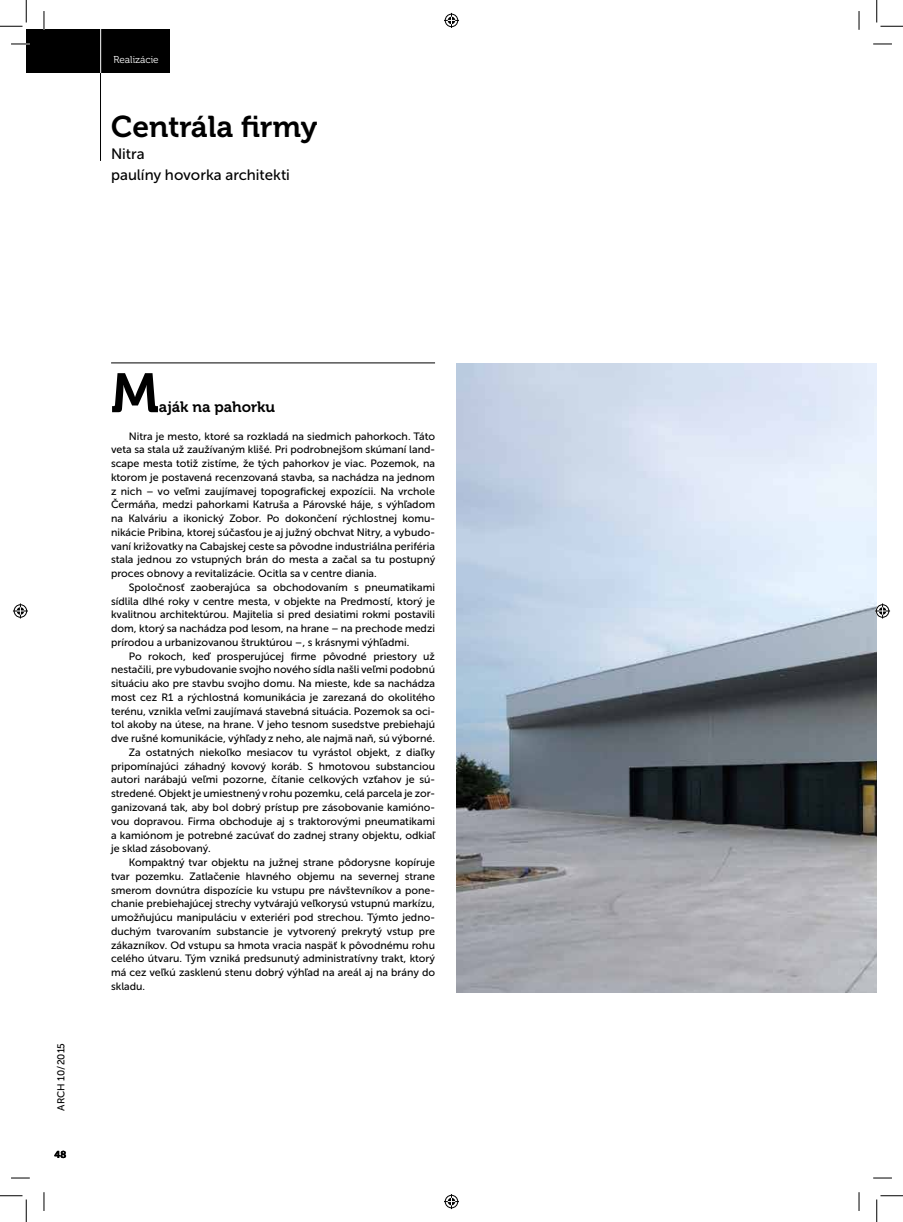
<style>
.page{position:relative;width:903px;height:1222px;background:#fff}
.page>*{position:absolute;margin:0;border:0;box-sizing:border-box;transform-origin:0 0}
.t1{font:55px "Museo 700";color:#000}
.t2{font:30px "Museo 700";color:#000}
.t3{font:15px/21.2px "Museo Sans Cyrl 500";color:#000}
.t4{font:15px "Museo 700";color:#000}
.t5{font:10.62px/13.8px "Museo Sans Cyrl 500";color:#000;text-align:justify}
.t6{font:10px "Museo Sans Cyrl 500";color:#000}
.t7{font:10px "Museo 300";color:#fff}
.t8{font:10px "Museo 700";color:#000}
</style>
<div class="page">
<div style="left:26px;top:30px;width:143px;height:43px;background:#000"></div>
<hr style="left:100px;top:44px;width:1px;height:117px;background:#000">
<hr style="left:100px;top:26px;width:1px;height:47px;background:#fff">
<hr style="left:111px;top:363px;width:324px;height:1px;background:#000">
<img style="left:456px;top:363px;width:421px;height:629px">
<svg style="left:11px;top:43px;width:19px;height:2px"></svg>
<svg style="left:873px;top:43px;width:19px;height:2px"></svg>
<svg style="left:11px;top:1177px;width:19px;height:2px"></svg>
<svg style="left:873px;top:1177px;width:19px;height:2px"></svg>
<svg style="left:43px;top:11px;width:2px;height:19px"></svg>
<svg style="left:43px;top:1192px;width:2px;height:19px"></svg>
<svg style="left:858px;top:11px;width:2px;height:19px"></svg>
<svg style="left:858px;top:1192px;width:2px;height:19px"></svg>
<svg style="left:0;top:0;width:27px;height:27px"></svg>
<svg style="left:0;top:1195px;width:27px;height:27px"></svg>
<svg style="left:876px;top:0;width:27px;height:27px"></svg>
<svg style="left:876px;top:1195px;width:27px;height:27px"></svg>
<svg style="left:444px;top:13px;width:15px;height:15px"></svg>
<svg style="left:444px;top:1194px;width:15px;height:15px"></svg>
<svg style="left:13px;top:603px;width:15px;height:15px"></svg>
<svg style="left:875px;top:603px;width:15px;height:15px"></svg>
<p class="t7" style="left:113px;top:54px;width:47px">Realizácie</p>
<h2 class="t2" style="left:111px;top:110px;width:208px">Centrála firmy</h2>
<h3 class="t3" style="left:111px;top:143px;width:180px">Nitra<br>paulíny hovorka architekti</h3>
<p class="t6" style="left:55px;top:1110px;width:69px;rotate:-90deg">ARCH 10/2015</p>
<p class="t8" style="left:55px;top:1149px;width:13px">48</p>
<h1 class="t1" style="left:111px;top:363px;width:49px">M</h1>
<h3 class="t4" style="left:159px;top:399px;width:118px">aják na pahorku</h3>
<p class="t5" style="left:111px;top:429px;width:326px;text-indent:18px">Nitra je mesto, ktoré sa rozkladá na siedmich pahorkoch. Táto veta sa stala už zaužívaným klišé. Pri podrobnejšom skúmaní land&shy;scape mesta totiž zistíme, že tých pahorkov je viac. Pozemok, na ktorom je postavená recenzovaná stavba, sa nachádza na jednom z nich – vo veľmi zaujímavej topografickej expozícii. Na vrchole Čermáňa, medzi pahorkami Katruša a Párovské háje, s výhľadom na Kalváriu a ikonický Zobor. Po dokončení rýchlostnej komu&shy;nikácie Pribina, ktorej súčasťou je aj južný obchvat Nitry, a vybudo&shy;vaní križovatky na Cabajskej ceste sa pôvodne industriálna periféria stala jednou zo vstupných brán do mesta a začal sa tu postupný proces obnovy a revitalizácie. Ocitla sa v centre diania.</p>
<p class="t5" style="left:111px;top:580px;width:325px;text-indent:18px">Spoločnosť zaoberajúca sa obchodovaním s pneumatikami sídlila dlhé roky v centre mesta, v objekte na Predmostí, ktorý je kvalitnou architektúrou. Majitelia si pred desiatimi rokmi postavili dom, ktorý sa nachádza pod lesom, na hrane – na prechode medzi prírodou a urbanizovanou štruktúrou –, s krásnymi výhľadmi.</p>
<p class="t5" style="left:129px;top:649px;width:308px">Po rokoch, keď prosperujúcej firme pôvodné priestory už</p>
<p class="t5" style="left:111px;top:663px;width:325px">nestačili, pre vybudovanie svojho nového sídla našli veľmi podobnú</p>
<p class="t5" style="left:111px;top:677px;width:325px">situáciu ako pre stavbu svojho domu. Na mieste, kde sa nachádza</p>
<p class="t5" style="left:111px;top:690px;width:325px">most cez R1 a rýchlostná komunikácia je zarezaná do okolitého</p>
<p class="t5" style="left:111px;top:704px;width:325px">terénu, vznikla veľmi zaujímavá stavebná situácia. Pozemok sa oci-</p>
<p class="t5" style="left:111px;top:718px;width:325px">tol akoby na útese, na hrane. V jeho tesnom susedstve prebiehajú</p>
<p class="t5" style="left:111px;top:732px;width:325px">dve rušné komunikácie, výhľady z neho, ale najmä naň, sú výborné.</p>
<p class="t5" style="left:129px;top:745px;width:308px">Za ostatných niekoľko mesiacov tu vyrástol objekt, z diaľky</p>
<p class="t5" style="left:111px;top:759px;width:325px">pripomínajúci záhadný kovový koráb. S hmotovou substanciou</p>
<p class="t5" style="left:111px;top:773px;width:325px">autori narábajú veľmi pozorne, čítanie celkových vzťahov je sú-</p>
<p class="t5" style="left:111px;top:787px;width:325px">stredené. Objekt je umiestnený v rohu pozemku, celá parcela je zor-</p>
<p class="t5" style="left:111px;top:800px;width:325px">ganizovaná tak, aby bol dobrý prístup pre zásobovanie kamióno-</p>
<p class="t5" style="left:111px;top:814px;width:325px">vou dopravou. Firma obchoduje aj s traktorovými pneumatikami</p>
<p class="t5" style="left:111px;top:828px;width:326px">a kamiónom je potrebné zacúvať do zadnej strany objektu, odkiaľ</p>
<p class="t5" style="left:111px;top:842px;width:101px">je sklad zásobovaný.</p>
<p class="t5" style="left:129px;top:855px;width:308px">Kompaktný tvar objektu na južnej strane pôdorysne kopíruje</p>
<p class="t5" style="left:111px;top:869px;width:325px">tvar pozemku. Zatlačenie hlavného objemu na severnej strane</p>
<p class="t5" style="left:111px;top:883px;width:325px">smerom dovnútra dispozície ku vstupu pre návštevníkov a pone-</p>
<p class="t5" style="left:111px;top:897px;width:325px">chanie prebiehajúcej strechy vytvárajú veľkorysú vstupnú markízu,</p>
<p class="t5" style="left:111px;top:910px;width:325px">umožňujúcu manipuláciu v exteriéri pod strechou. Týmto jedno-</p>
<p class="t5" style="left:111px;top:924px;width:325px">duchým tvarovaním substancie je vytvorený prekrytý vstup pre</p>
<p class="t5" style="left:111px;top:938px;width:325px">zákazníkov. Od vstupu sa hmota vracia naspäť k pôvodnému rohu</p>
<p class="t5" style="left:111px;top:952px;width:326px">celého útvaru. Tým vzniká predsunutý administratívny trakt, ktorý</p>
<p class="t5" style="left:111px;top:965px;width:325px">má cez veľkú zasklenú stenu dobrý výhľad na areál aj na brány do</p>
<p class="t5" style="left:111px;top:979px;width:36px">skladu.</p>
</div>
